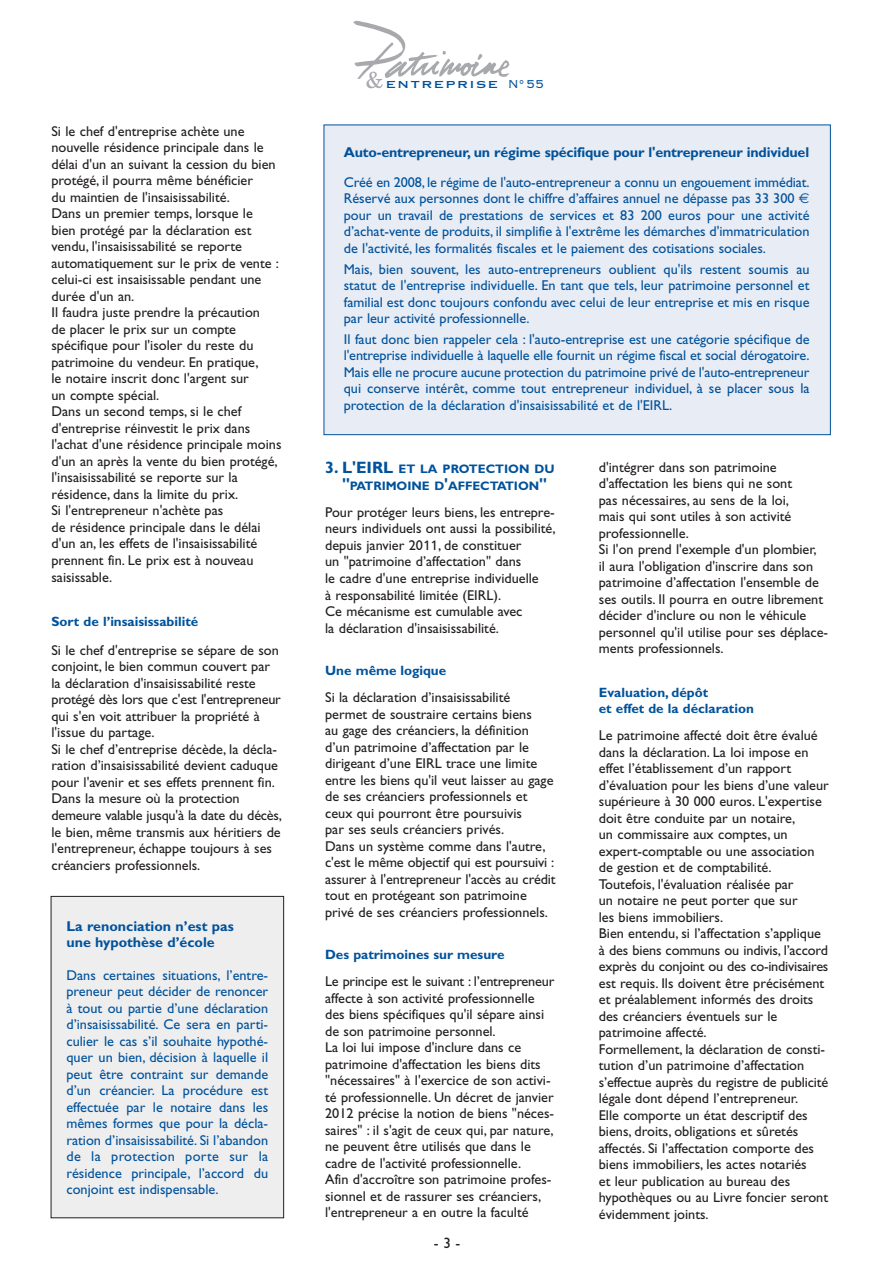
<style>
.page{position:relative;width:893px;height:1262px;background:#fff}
.page>*{position:absolute;margin:0;border:0;box-sizing:border-box;transform-origin:0 0}
.t1{font:22.2px "New Century Schlbk";color:#a8a9ad}
.t2{font:15px "Gill Sans";color:#231f20}
.t3{font:14.25px/16.5px "Gill Sans";color:#231f20}
.t4{font:14.25px/16.5px "Gill Sans";color:#01529b;text-align:justify}
.t5{font:700 14.25px/16.5px "Gill Sans";letter-spacing:-.01em;color:#01529b}
.t6{font:700 13.5px/16.5px "Gill Sans";color:#01529b}
.t7{font:700 12.3px/16.5px "Gill Sans";letter-spacing:-.005em;color:#01529b}
.t8{font:9.6px "Copperplate Thirty One AB";letter-spacing:.18em;color:#01519b;scale:1.2 1}
.s1{font-family:"Copperplate Thirty Two BC";font-size:15px;color:#01529b}
.s2{font-family:"Euro Sans"}
.s3{font-size:16.5px}
.s4{font-family:"Frutiger";font-size:13.5px}
</style>
<div class="page">
<svg style="left:353px;top:21px;width:156px;height:58px"></svg>
<div style="left:51px;top:896px;width:233px;height:321px;background:#eeeeef"></div>
<div style="left:51px;top:896px;width:233px;height:322px;border:1px solid #231f20"></div>
<div style="left:324px;top:125px;width:506px;height:310px;background:#e8ecf5"></div>
<div style="left:323px;top:124px;width:507px;height:311px;border:1px solid #01529b"></div>
<p class="t3" style="left:51px;top:124px;width:231px">Si le chef d'entreprise achète une nouvelle résidence principale dans le délai d'un an suivant la cession du bien protégé, il pourra même bénéficier<br>du maintien de l'insaisissabilité.<br>Dans un premier temps, lorsque le<br>bien protégé par la déclaration est vendu, l'insaisissabilité se reporte automatiquement sur le prix de vente : celui-ci est insaisissable pendant une durée d'un an.<br>Il faudra juste prendre la précaution<br>de placer le prix sur un compte spécifique pour l'isoler du reste du patrimoine du vendeur. En pratique,<br>le notaire inscrit donc l'argent sur<br>un compte spécial.<br>Dans un second temps, si le chef d'entreprise réinvestit le prix dans l'achat d'une résidence principale moins d'un an après la vente du bien protégé, l'insaisissabilité se reporte sur la résidence, dans la limite du prix.<br>Si l'entrepreneur n'achète pas<br>de résidence principale dans le délai d'un an, les effets de l'insaisissabilité prennent fin. Le prix est à nouveau saisissable.</p>
<p class="t6" style="left:51px;top:614px;width:148px">Sort de l’insaisissabilité</p>
<p class="t3" style="left:51px;top:643px;width:232px">Si le chef d'entreprise se sépare de son conjoint, le bien commun couvert par la déclaration d'insaisissabilité reste protégé dès lors que c'est l'entrepreneur qui s'en voit attribuer la propriété à l'issue du partage.<br>Si le chef d’entreprise décède, la décla&shy;ration d’insaisissabilité devient caduque pour l'avenir et ses effets prennent fin.<br>Dans la mesure où la protection demeure valable jusqu'à la date du décès, le bien, même transmis aux héritiers de l'entrepreneur, échappe toujours à ses créanciers professionnels.</p>
<p class="t5" style="left:66px;top:919px;width:169px">La renonciation n’est pas une hypothèse d’école</p>
<p class="t4" style="left:66px;top:968px;width:203px">Dans certaines situations, l’entre&shy;preneur peut décider de renoncer à tout ou partie d’une déclaration d’insaisissabilité. Ce sera en parti&shy;culier le cas s’il souhaite hypothé&shy;quer un bien, décision à laquelle il peut être contraint sur demande d’un créancier. La procédure est effectuée par le notaire dans les mêmes formes que pour la décla&shy;ration d’insaisissabilité. Si l’abandon de la protection porte sur la résidence principale, l’accord du conjoint est indispensable.</p>
<h1 class="t1" style="left:365px;top:71px;width:20px">&amp;</h1>
<p class="t8" style="left:386px;top:79px;width:133px">ENTREPRISE <span class="s1">N°55</span></p>
<p class="t5" style="left:344px;top:145px;width:467px">Auto-entrepreneur, un régime spécifique pour l'entrepreneur individuel</p>
<p class="t4" style="left:344px;top:175px;width:467px">Créé en 2008, le régime de l'auto-entrepreneur a connu un engouement immédiat.<br>Réservé aux personnes dont le chiffre d’affaires annuel ne dépasse pas 33 300 <span class="s2">€ </span>pour un travail de prestations de services et 83 200 euros pour une activité d’achat-vente de produits, il simplifie à l'extrême les démarches d'immatriculation de l'activité, les formalités fiscales et le paiement des cotisations sociales.</p>
<p class="t4" style="left:344px;top:262px;width:467px">Mais, bien souvent, les auto-entrepreneurs oublient qu'ils restent soumis au statut de l'entreprise individuelle. En tant que tels, leur patrimoine personnel et familial est donc toujours confondu avec celui de leur entreprise et mis en risque par leur activité professionnelle.</p>
<p class="t4" style="left:344px;top:332px;width:467px">Il faut donc bien rappeler cela : l'auto-entreprise est une catégorie spécifique de l'entreprise individuelle à laquelle elle fournit un régime fiscal et social dérogatoire.<br>Mais elle ne procure aucune protection du patrimoine privé de l'auto-entrepreneur qui conserve intérêt, comme tout entrepreneur individuel, à se placer sous la protection de la déclaration d'insaisissabilité et de l'EIRL.</p>
<p class="t7" style="left:342px;top:462px;width:214px;text-indent:-17px"><span class="s3">3. L'EIRL</span> ET LA PROTECTION DU <span class="s3">"</span>PATRIMOINE D<span class="s3">'</span>AFFECTATION<span class="s3">"</span></p>
<p class="t3" style="left:325px;top:505px;width:232px">Pour protéger leurs biens, les entrepre&shy;neurs individuels ont aussi la possibilité, depuis janvier 20<span class="s4">11</span>, de constituer<br>un "patrimoine d’affectation" dans<br>le cadre d'une entreprise individuelle<br>à responsabilité limitée (EIRL).<br>Ce mécanisme est cumulable avec<br>la déclaration d'insaisissabilité.</p>
<p class="t6" style="left:325px;top:663px;width:123px">Une même logique</p>
<p class="t3" style="left:325px;top:690px;width:232px">Si la déclaration d’insaisissabilité permet de soustraire certains biens<br>au gage des créanciers, la définition d’un patrimoine d’affectation par le dirigeant d’une EIRL trace une limite entre les biens qu'il veut laisser au gage de ses créanciers professionnels et ceux qui pourront être poursuivis<br>par ses seuls créanciers privés.<br>Dans un système comme dans l'autre, c'est le même objectif qui est poursuivi : assurer à l'entrepreneur l'accès au crédit tout en protégeant son patrimoine privé de ses créanciers professionnels.</p>
<p class="t6" style="left:325px;top:947px;width:181px">Des patrimoines sur mesure</p>
<p class="t3" style="left:325px;top:974px;width:231px">Le principe est le suivant : l’entrepreneur affecte à son activité professionnelle des biens spécifiques qu'il sépare ainsi de son patrimoine personnel.<br>La loi lui impose d'inclure dans ce patrimoine d'affectation les biens dits "nécessaires" à l'exercice de son activi&shy;té professionnelle. Un décret de janvier 2012 précise la notion de biens "néces&shy;saires" : il s'agit de ceux qui, par nature, ne peuvent être utilisés que dans le cadre de l'activité professionnelle.<br>Afin d'accroître son patrimoine profes&shy;sionnel et de rassurer ses créanciers, l'entrepreneur a en outre la faculté</p>
<p class="t2" style="left:434px;top:1237px;width:28px">- 3 -</p>
<p class="t3" style="left:599px;top:460px;width:231px">d'intégrer dans son patrimoine d'affectation les biens qui ne sont<br>pas nécessaires, au sens de la loi,<br>mais qui sont utiles à son activité professionnelle.<br>Si l'on prend l'exemple d'un plombier,<br>il aura l'obligation d'inscrire dans son patrimoine d’affectation l'ensemble de ses outils. Il pourra en outre librement décider d'inclure ou non le véhicule personnel qu'il utilise pour ses déplace&shy;ments professionnels.</p>
<p class="t6" style="left:599px;top:685px;width:157px">Evaluation, dépôt<br>et effet de la déclaration</p>
<p class="t3" style="left:599px;top:729px;width:231px">Le patrimoine affecté doit être évalué dans la déclaration. La loi impose en effet l’établissement d’un rapport d’évaluation pour les biens d’une valeur supérieure à 30 000 euros. L'expertise doit être conduite par un notaire,<br>un commissaire aux comptes, un expert-comptable ou une association de gestion et de comptabilité.<br>Toutefois, l'évaluation réalisée par<br>un notaire ne peut porter que sur<br>les biens immobiliers.<br>Bien entendu, si l’affectation s’applique à des biens communs ou indivis, l’accord exprès du conjoint ou des co-indivisaires est requis. Ils doivent être précisément et préalablement informés des droits des créanciers éventuels sur le patrimoine affecté.<br>Formellement, la déclaration de consti&shy;tution d’un patrimoine d’affectation s’effectue auprès du registre de publicité légale dont dépend l’entrepreneur.<br>Elle comporte un état descriptif des biens, droits, obligations et sûretés affectés. Si l’affectation comporte des biens immobiliers, les actes notariés<br>et leur publication au bureau des hypothèques ou au Livre foncier seront évidemment joints.</p>
</div>
